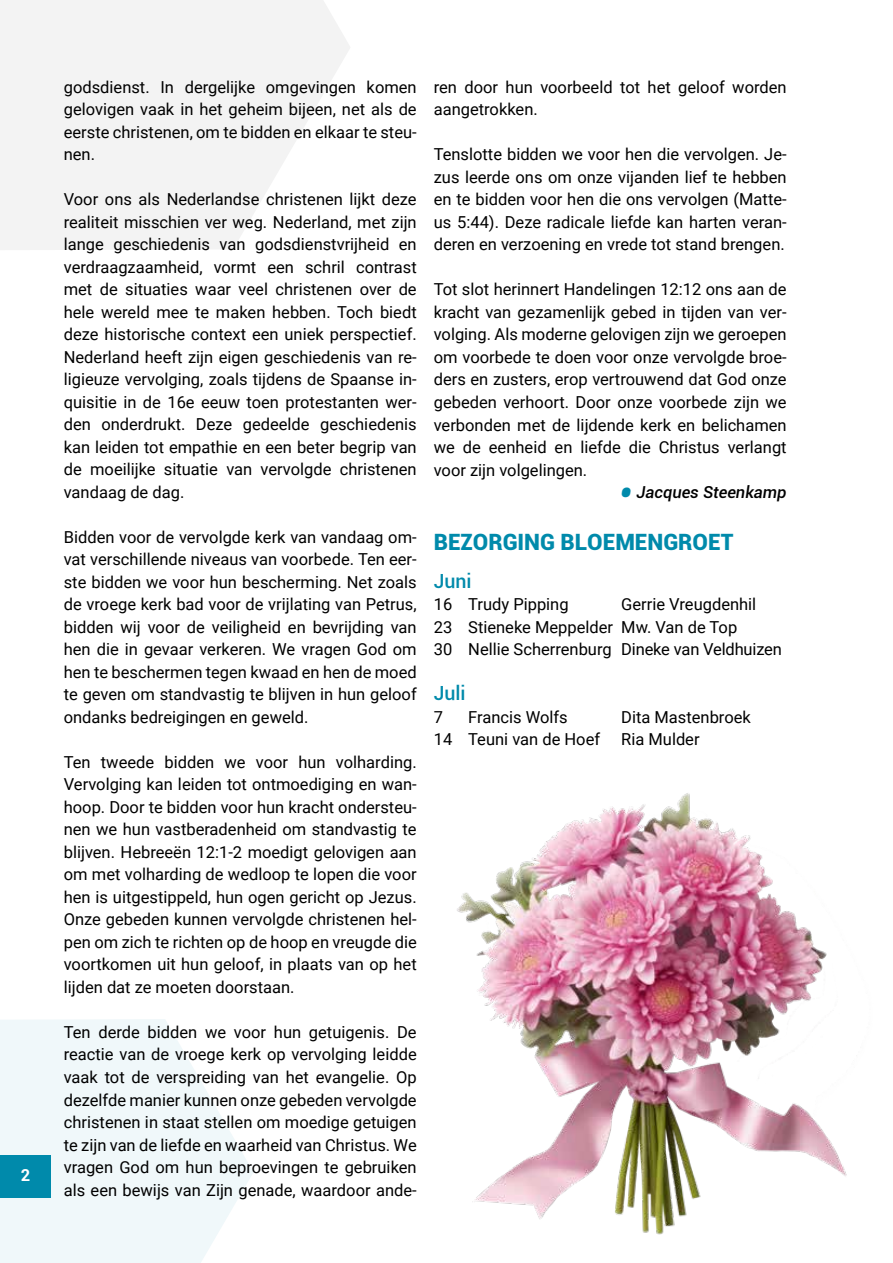
<style>
.page{position:relative;width:893px;height:1263px;background:#fff}
.page>*{position:absolute;margin:0;border:0;box-sizing:border-box;transform-origin:0 0}
.t1{font:900 22.5px "Roboto";color:#008aab}
.t2{font:500 19.5px "Roboto";color:#008aab}
.t3{font:16.5px/22.5px "Roboto";color:#000;text-align:justify}
.t4{font:italic 500 16.5px "Roboto";color:#000}
.t5{font:700 16.5px "Roboto";color:#fff}
.s1{font-size:39px;color:#008aab}
</style>
<div class="page">
<svg style="left:0;top:0;width:350px;height:250px;fill:#f3f3f3"></svg>
<svg style="left:0;top:1019px;width:253px;height:244px;fill:#f0f8fa"></svg>
<hr style="left:892px;top:0;width:1px;height:1263px;background:#edecec">
<img style="left:457px;top:745px;width:436px;height:518px">
<div style="left:0;top:1156px;width:51px;height:42px;background:#008aab"></div>
<p class="t5" style="left:21px;top:1163px;width:11px">2</p>
<p class="t3" style="left:64px;top:75px;width:354px">godsdienst. In dergelijke omgevingen komen gelovigen vaak in het geheim bijeen, net als de eerste christenen, om te bidden en elkaar te steu&shy;nen.</p>
<p class="t3" style="left:64px;top:187px;width:354px">Voor ons als Nederlandse christenen lijkt deze realiteit misschien ver weg. Nederland, met zijn lange geschiedenis van godsdienstvrijheid en verdraagzaamheid, vormt een schril contrast met de situaties waar veel christenen over de hele wereld mee te maken hebben. Toch biedt deze historische context een uniek perspectief.<br>Nederland heeft zijn eigen geschiedenis van re&shy;ligieuze vervolging, zoals tijdens de Spaanse in&shy;quisitie in de 16e eeuw toen protestanten wer&shy;den onderdrukt. Deze gedeelde geschiedenis kan leiden tot empathie en een beter begrip van de moeilijke situatie van vervolgde christenen vandaag de dag.</p>
<p class="t3" style="left:64px;top:525px;width:354px">Bidden voor de vervolgde kerk van vandaag om&shy;vat verschillende niveaus van voorbede. Ten eer&shy;ste bidden we voor hun bescherming. Net zoals de vroege kerk bad voor de vrijlating van Petrus, bidden wij voor de veiligheid en bevrijding van hen die in gevaar verkeren. We vragen God om hen te beschermen tegen kwaad en hen de moed te geven om standvastig te blijven in hun geloof ondanks bedreigingen en geweld.</p>
<p class="t3" style="left:64px;top:750px;width:354px">Ten tweede bidden we voor hun volharding.<br>Vervolging kan leiden tot ontmoediging en wan&shy;hoop. Door te bidden voor hun kracht ondersteu&shy;nen we hun vastberadenheid om standvastig te blijven. Hebreeën 12:1-2 moedigt gelovigen aan om met volharding de wedloop te lopen die voor hen is uitgestippeld, hun ogen gericht op Jezus.<br>Onze gebeden kunnen vervolgde christenen hel&shy;pen om zich te richten op de hoop en vreugde die voortkomen uit hun geloof, in plaats van op het lijden dat ze moeten doorstaan.</p>
<p class="t3" style="left:64px;top:1020px;width:354px">Ten derde bidden we voor hun getuigenis. De reactie van de vroege kerk op vervolging leidde vaak tot de verspreiding van het evangelie. Op dezelfde manier kunnen onze gebeden vervolgde christenen in staat stellen om moedige getuigen te zijn van de liefde en waarheid van Christus. We vragen God om hun beproevingen te gebruiken als een bewijs van Zijn genade, waardoor ande-</p>
<p class="t3" style="left:434px;top:75px;width:354px">ren door hun voorbeeld tot het geloof worden aangetrokken.</p>
<p class="t3" style="left:434px;top:143px;width:354px">Tenslotte bidden we voor hen die vervolgen. Je&shy;zus leerde ons om onze vijanden lief te hebben en te bidden voor hen die ons vervolgen (Matte&shy;üs 5:44). Deze radicale liefde kan harten veran&shy;deren en verzoening en vrede tot stand brengen.</p>
<p class="t3" style="left:434px;top:278px;width:354px">Tot slot herinnert Handelingen 12:12 ons aan de kracht van gezamenlijk gebed in tijden van ver&shy;volging. Als moderne gelovigen zijn we geroepen om voorbede te doen voor onze vervolgde broe&shy;ders en zusters, erop vertrouwend dat God onze gebeden verhoort. Door onze voorbede zijn we verbonden met de lijdende kerk en belichamen we de eenheid en liefde die Christus verlangt voor zijn volgelingen.</p>
<p class="t4" style="left:619px;top:480px;width:169px"><span class="s1">•</span> Jacques Steenkamp</p>
<h1 class="t1" style="left:434px;top:526px;width:301px">BEZORGING BLOEMENGROET</h1>
<p class="t2" style="left:434px;top:567px;width:39px">Juni</p>
<p class="t3" style="left:434px;top:592px;width:136px">16 Trudy Pipping</p>
<p class="t3" style="left:434px;top:592px;width:350px;text-align:left;text-indent:188px">Gerrie Vreugdenhil<br>23 Stieneke Meppelder Mw. Van de Top<br>30 Nellie Scherrenburg Dineke van Veldhuizen</p>
<p class="t2" style="left:434px;top:680px;width:33px">Juli</p>
<p class="t3" style="left:434px;top:705px;width:11px">7</p>
<p class="t3" style="left:468px;top:705px;width:101px">Francis Wolfs</p>
<p class="t3" style="left:621px;top:705px;width:131px">Dita Mastenbroek</p>
<p class="t3" style="left:434px;top:727px;width:168px">14 Teuni van de Hoef</p>
<p class="t3" style="left:621px;top:727px;width:80px">Ria Mulder</p>
</div>
